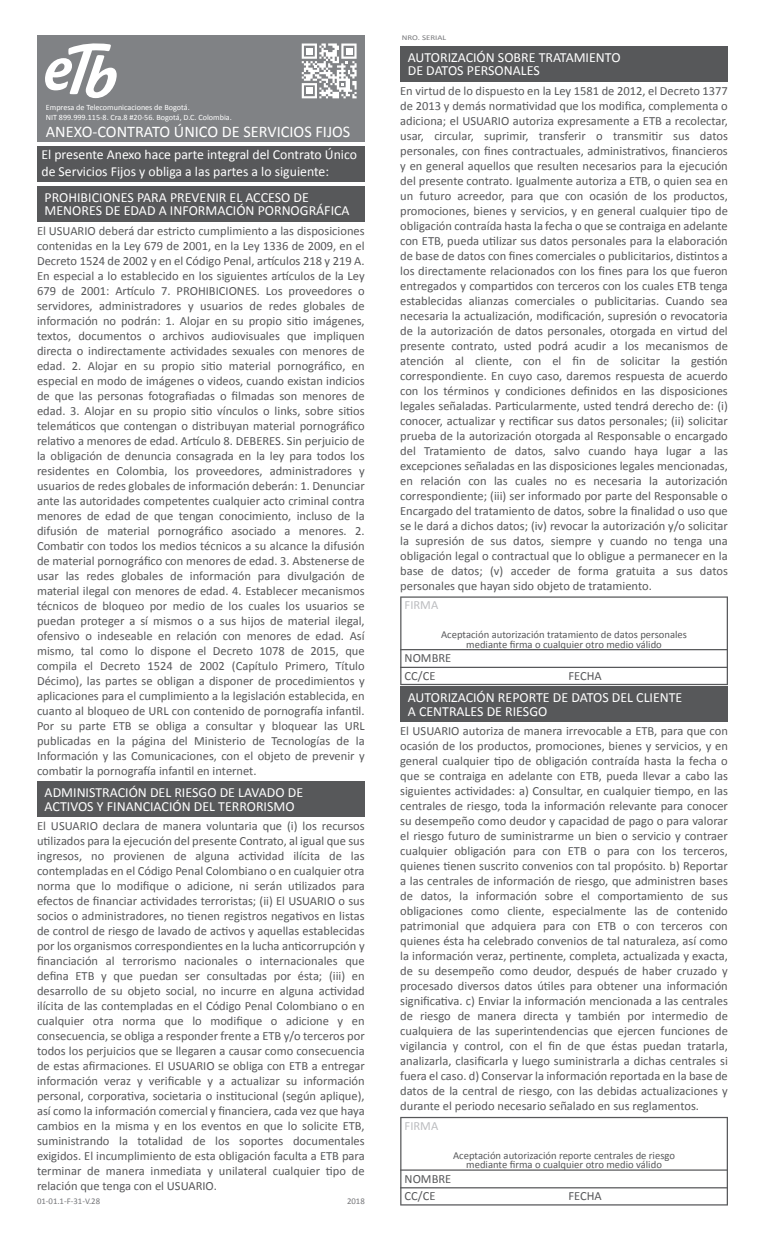
<style>
.page{position:relative;width:765px;height:1241px;background:#fff}
.page>*{position:absolute;margin:0;border:0;box-sizing:border-box;transform-origin:0 0}
.t1{font:16.25px "Calibri";color:#fff}
.t2{font:13.88px/13.9px "Calibri";color:#fff}
.t3{font:13.75px/16.5px "Calibri";color:#fff}
.t4{font:12.5px/15px "Calibri";color:#57585a;text-align:justify}
.t5{font:12.5px "Calibri";color:#bcbdc0}
.t6{font:10.62px/9.5px "Calibri";color:#57585a;text-align:center}
.t7{font:8.75px "Calibri";color:#757679}
.t8{font:8.12px/9.8px "Calibri";color:#fff}
.t9{font:7.25px "Calibri";color:#757679;scale:1.2 1}
</style>
<div class="page">
<div style="left:37px;top:186px;width:328px;height:35px;background:#57585a"></div>
<div style="left:37px;top:35px;width:328px;height:107px;background:#808285"></div>
<div style="left:37px;top:781px;width:328px;height:35px;background:#57585a"></div>
<div style="left:37px;top:146px;width:328px;height:36px;background:#57585a"></div>
<svg style="left:302px;top:43px;width:55px;height:55px"></svg>
<div style="left:306px;top:87px;width:7px;height:7px;background:#fff"></div>
<svg style="left:45px;top:43px;width:72px;height:55px"></svg>
<div style="left:400px;top:46px;width:328px;height:36px;background:#57585a"></div>
<div style="left:400px;top:686px;width:328px;height:36px;background:#57585a"></div>
<svg style="left:400px;top:596px;width:328px;height:89px"></svg>
<hr style="left:400px;top:666px;width:328px;height:2px;background:#57585a">
<hr style="left:400px;top:649px;width:328px;height:1px;background:#57585a">
<svg style="left:400px;top:1116px;width:328px;height:89px"></svg>
<hr style="left:400px;top:1186px;width:328px;height:2px;background:#57585a">
<hr style="left:400px;top:1169px;width:328px;height:1px;background:#57585a">
<p class="t8" style="left:46px;top:103px;width:187px">Empresa de Telecomunicaciones de Bogotá.<br>NIT 899.999.115-8. Cra.8 #20-56. Bogotá, D.C. Colombia.</p>
<h1 class="t1" style="left:46px;top:121px;width:306px">ANEXO-CONTRATO ÚNICO DE SERVICIOS FIJOS</h1>
<p class="t3" style="left:41px;top:147px;width:317px">El presente Anexo hace parte integral del Contrato Único de Servicios Fijos y obliga a las partes a lo siguiente:</p>
<p class="t2" style="left:45px;top:190px;width:307px">PROHIBICIONES PARA PREVENIR EL ACCESO DE<br>MENORES DE EDAD A INFORMACIÓN PORNOGRÁFICA</p>
<p class="t4" style="left:37px;top:223px;width:329px">El USUARIO deberá dar estricto cumplimiento a las disposiciones contenidas en la Ley 679 de 2001, en la Ley 1336 de 2009, en el Decreto 1524 de 2002 y en el Código Penal, artículos 218 y 219 A.<br>En especial a lo establecido en los siguientes artículos de la Ley 679 de 2001: Artículo 7. PROHIBICIONES. Los proveedores o servidores, administradores y usuarios de redes globales de información no podrán: 1. Alojar en su propio sitio imágenes, textos, documentos o archivos audiovisuales que impliquen directa o indirectamente actividades sexuales con menores de edad. 2. Alojar en su propio sitio material pornográfico, en especial en modo de imágenes o videos, cuando existan indicios de que las personas fotografiadas o filmadas son menores de edad. 3. Alojar en su propio sitio vínculos o links, sobre sitios telemáticos que contengan o distribuyan material pornográfico relativo a menores de edad. Artículo 8. DEBERES. Sin perjuicio de la obligación de denuncia consagrada en la ley para todos los residentes en Colombia, los proveedores, administradores y usuarios de redes globales de información deberán: 1. Denunciar ante las autoridades competentes cualquier acto criminal contra menores de edad de que tengan conocimiento, incluso de la difusión de material pornográfico asociado a menores. 2.<br>Combatir con todos los medios técnicos a su alcance la difusión de material pornográfico con menores de edad. 3. Abstenerse de usar las redes globales de información para divulgación de material ilegal con menores de edad. 4. Establecer mecanismos técnicos de bloqueo por medio de los cuales los usuarios se puedan proteger a sí mismos o a sus hijos de material ilegal, ofensivo o indeseable en relación con menores de edad. Así mismo, tal como lo dispone el Decreto 1078 de 2015, que compila el Decreto 1524 de 2002 (Capítulo Primero, Título Décimo), las partes se obligan a disponer de procedimientos y aplicaciones para el cumplimiento a la legislación establecida, en cuanto al bloqueo de URL con contenido de pornografía infantil.<br>Por su parte ETB se obliga a consultar y bloquear las URL publicadas en la página del Ministerio de Tecnologías de la Información y las Comunicaciones, con el objeto de prevenir y combatir la pornografía infantil en internet.</p>
<p class="t2" style="left:45px;top:785px;width:260px">ADMINISTRACIÓN DEL RIESGO DE LAVADO DE<br>ACTIVOS Y FINANCIACIÓN DEL TERRORISMO</p>
<p class="t4" style="left:37px;top:818px;width:329px">El USUARIO declara de manera voluntaria que (i) los recursos utilizados para la ejecución del presente Contrato, al igual que sus ingresos, no provienen de alguna actividad ilícita de las contempladas en el Código Penal Colombiano o en cualquier otra norma que lo modifique o adicione, ni serán utilizados para efectos de financiar actividades terroristas; (ii) El USUARIO o sus socios o administradores, no tienen registros negativos en listas de control de riesgo de lavado de activos y aquellas establecidas por los organismos correspondientes en la lucha anticorrupción y financiación al terrorismo nacionales o internacionales que defina ETB y que puedan ser consultadas por ésta; (iii) en desarrollo de su objeto social, no incurre en alguna actividad ilícita de las contempladas en el Código Penal Colombiano o en cualquier otra norma que lo modifique o adicione y en consecuencia, se obliga a responder frente a ETB y/o terceros por todos los perjuicios que se llegaren a causar como consecuencia de estas afirmaciones. El USUARIO se obliga con ETB a entregar información veraz y verificable y a actualizar su información personal, corporativa, societaria o institucional (según aplique), así como la información comercial y financiera, cada vez que haya cambios en la misma y en los eventos en que lo solicite ETB, suministrando la totalidad de los soportes documentales exigidos. El incumplimiento de esta obligación faculta a ETB para terminar de manera inmediata y unilateral cualquier tipo de relación que tenga con el USUARIO.</p>
<p class="t7" style="left:37px;top:1194px;width:65px">01-01.1-F-31-V.28</p>
<p class="t7" style="left:347px;top:1194px;width:19px">2018</p>
<p class="t9" style="left:402px;top:33px;width:38px">NRO. SERIAL</p>
<p class="t2" style="left:408px;top:50px;width:214px">AUTORIZACIÓN SOBRE TRATAMIENTO<br>DE DATOS PERSONALES</p>
<p class="t4" style="left:400px;top:83px;width:329px">En virtud de lo dispuesto en la Ley 1581 de 2012, el Decreto 1377 de 2013 y demás normatividad que los modifica, complementa o adiciona; el USUARIO autoriza expresamente a ETB a recolectar, usar, circular, suprimir, transferir o transmitir sus datos personales, con fines contractuales, administrativos, financieros y en general aquellos que resulten necesarios para la ejecución del presente contrato. Igualmente autoriza a ETB, o quien sea en un futuro acreedor, para que con ocasión de los productos, promociones, bienes y servicios, y en general cualquier tipo de obligación contraída hasta la fecha o que se contraiga en adelante con ETB, pueda utilizar sus datos personales para la elaboración de base de datos con fines comerciales o publicitarios, distintos a los directamente relacionados con los fines para los que fueron entregados y compartidos con terceros con los cuales ETB tenga establecidas alianzas comerciales o publicitarias. Cuando sea necesaria la actualización, modificación, supresión o revocatoria de la autorización de datos personales, otorgada en virtud del presente contrato, usted podrá acudir a los mecanismos de atención al cliente, con el fin de solicitar la gestión correspondiente. En cuyo caso, daremos respuesta de acuerdo con los términos y condiciones definidos en las disposiciones legales señaladas. Particularmente, usted tendrá derecho de: (i) conocer, actualizar y rectificar sus datos personales; (ii) solicitar prueba de la autorización otorgada al Responsable o encargado del Tratamiento de datos, salvo cuando haya lugar a las excepciones señaladas en las disposiciones legales mencionadas, en relación con las cuales no es necesaria la autorización correspondiente; (iii) ser informado por parte del Responsable o Encargado del tratamiento de datos, sobre la finalidad o uso que se le dará a dichos datos; (iv) revocar la autorización y/o solicitar la supresión de sus datos, siempre y cuando no tenga una obligación legal o contractual que lo obligue a permanecer en la base de datos; (v) acceder de forma gratuita a sus datos personales que hayan sido objeto de tratamiento.</p>
<p class="t5" style="left:405px;top:597px;width:35px">FIRMA</p>
<p class="t6" style="left:441px;top:629px;width:247px">Aceptación autorización tratamiento de datos personales mediante firma o cualquier otro medio válido</p>
<p class="t4" style="left:405px;top:650px;width:48px">NOMBRE</p>
<p class="t4" style="left:405px;top:668px;width:32px">CC/CE</p>
<p class="t4" style="left:568px;top:668px;width:35px">FECHA</p>
<p class="t2" style="left:408px;top:690px;width:276px">AUTORIZACIÓN REPORTE DE DATOS DEL CLIENTE<br>A CENTRALES DE RIESGO</p>
<p class="t4" style="left:400px;top:723px;width:329px">El USUARIO autoriza de manera irrevocable a ETB, para que con ocasión de los productos, promociones, bienes y servicios, y en general cualquier tipo de obligación contraída hasta la fecha o que se contraiga en adelante con ETB, pueda llevar a cabo las siguientes actividades: a) Consultar, en cualquier tiempo, en las centrales de riesgo, toda la información relevante para conocer su desempeño como deudor y capacidad de pago o para valorar el riesgo futuro de suministrarme un bien o servicio y contraer cualquier obligación para con ETB o para con los terceros, quienes tienen suscrito convenios con tal propósito. b) Reportar a las centrales de información de riesgo, que administren bases de datos, la información sobre el comportamiento de sus obligaciones como cliente, especialmente las de contenido patrimonial que adquiera para con ETB o con terceros con quienes ésta ha celebrado convenios de tal naturaleza, así como la información veraz, pertinente, completa, actualizada y exacta, de su desempeño como deudor, después de haber cruzado y procesado diversos datos útiles para obtener una información significativa. c) Enviar la información mencionada a las centrales de riesgo de manera directa y también por intermedio de cualquiera de las superintendencias que ejercen funciones de vigilancia y control, con el fin de que éstas puedan tratarla, analizarla, clasificarla y luego suministrarla a dichas centrales si fuera el caso. d) Conservar la información reportada en la base de datos de la central de riesgo, con las debidas actualizaciones y durante el periodo necesario señalado en sus reglamentos.</p>
<p class="t5" style="left:405px;top:1117px;width:35px">FIRMA</p>
<p class="t6" style="left:453px;top:1149px;width:223px">Aceptación autorización reporte centrales de riesgo mediante firma o cualquier otro medio válido</p>
<p class="t4" style="left:405px;top:1170px;width:48px">NOMBRE</p>
<p class="t4" style="left:405px;top:1188px;width:32px">CC/CE</p>
<p class="t4" style="left:568px;top:1188px;width:35px">FECHA</p>
</div>
